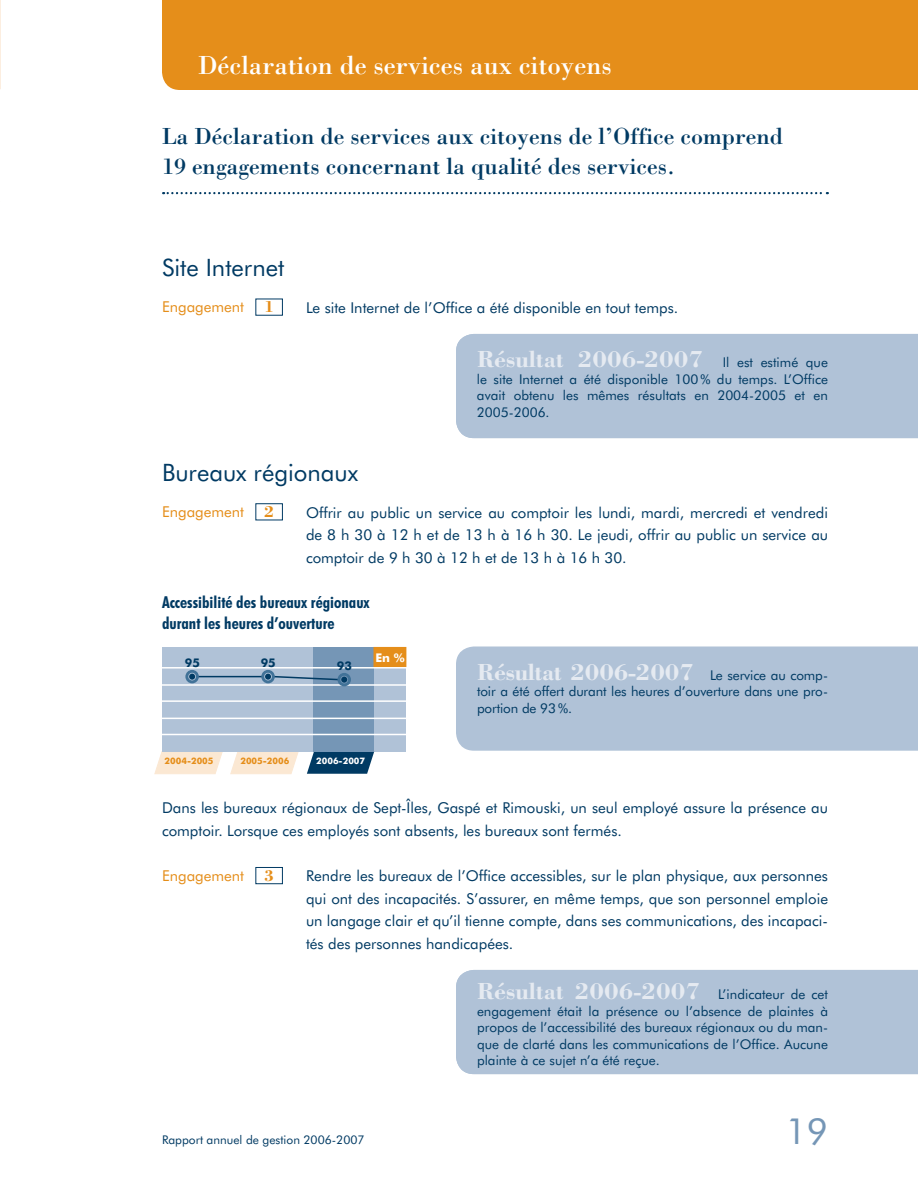
<style>
.page{position:relative;width:918px;height:1188px;background:#fff}
.page>*{position:absolute;margin:0;border:0;box-sizing:border-box;transform-origin:0 0}
.t1{font:36px "Futura BT";color:#7596b6}
.t2{font:27px "Bodoni";color:#fff}
.t3{font:700 24px "Bodoni";color:#e5eaf1}
.t4{font:24px/30px "Bodoni";color:#003a63}
.t5{font:24px "Futura BT";color:#003a63}
.t6{font:700 condensed 16.5px/21px "Futura BT";color:#003a63}
.t7{font:15px/22.5px "Futura BT";color:#003a63;text-align:justify}
.t8{font:15px "Futura BT";color:#e58e1a}
.t9{font:13.5px/16.5px "Futura BT";color:#003a63;text-align:justify}
.t10{font:12px "Futura BT";color:#003a63}
.t11{font:700 12px "Futura BT";color:#003a63}
.t12{font:700 12px "Futura BT";color:#fff}
.t13{font:700 9px "Futura BT";color:#e58e1a}
.t14{font:700 9px "Futura BT";color:#fff}
.s1{font-family:"Bodoni";font-weight:700;font-size:16.5px}
.s2{font-family:"Futura BT";font-weight:400;font-size:13.5px;color:#003a63}
</style>
<div class="page">
<svg style="left:163px;top:192px;width:665px;height:2px"></svg>
<div style="left:255px;top:503px;width:28px;height:17px;border:1px solid #003a63"></div>
<div style="left:255px;top:867px;width:28px;height:17px;border:1px solid #003a63"></div>
<div style="left:456px;top:334px;width:462px;height:104px;background:#b0c2d7"></div>
<div style="left:456px;top:970px;width:462px;height:104px;background:#b0c2d7"></div>
<div style="left:162px;top:0;width:756px;height:90px;background:#e58e1a"></div>
<svg style="left:154px;top:751px;width:69px;height:23px"></svg>
<svg style="left:230px;top:752px;width:69px;height:22px"></svg>
<div style="left:162px;top:647px;width:244px;height:105px;background:#b0c2d7"></div>
<svg style="left:307px;top:752px;width:67px;height:22px"></svg>
<div style="left:314px;top:647px;width:60px;height:105px;background:#7596b6"></div>
<div style="left:374px;top:647px;width:32px;height:20px;background:#e58e1a"></div>
<hr style="left:160px;top:734px;width:247px;height:1px;background:#fff">
<hr style="left:160px;top:718px;width:247px;height:1px;background:#fff">
<hr style="left:160px;top:700px;width:247px;height:2px;background:#fff">
<hr style="left:160px;top:684px;width:247px;height:2px;background:#fff">
<hr style="left:160px;top:667px;width:247px;height:2px;background:#fff">
<hr style="left:197px;top:676px;width:66px;height:1px;background:#003a63">
<svg style="left:185px;top:670px;width:14px;height:13px"></svg>
<svg style="left:261px;top:670px;width:90px;height:16px"></svg>
<svg style="left:0;top:0;width:1px;height:89px"></svg>
<div style="left:456px;top:647px;width:462px;height:104px;background:#b0c2d7"></div>
<h2 class="t2" style="left:198px;top:56px;width:415px">Déclaration de services aux citoyens</h2>
<h3 class="t4" style="left:162px;top:124px;width:623px">La Déclaration de services aux citoyens de l’Office comprend<br>19 engagements concernant la qualité des services.</h3>
<h3 class="t5" style="left:162px;top:257px;width:124px">Site Internet</h3>
<p class="t8" style="left:162px;top:300px;width:114px">Engagement <span class="s1">1</span></p>
<p class="t7" style="left:306px;top:297px;width:374px">Le site Internet de l’Office a été disponible en tout temps.</p>
<h3 class="t3" style="left:477px;top:351px;width:352px">Résultat 2006-2007 <span class="s2">Il est estimé que</span></h3>
<p class="t9" style="left:477px;top:372px;width:353px">le site Internet a été disponible 100 % du temps. L’Office avait obtenu les mêmes résultats en 2004-2005 et en 2005-2006.</p>
<h3 class="t5" style="left:162px;top:462px;width:198px">Bureaux régionaux</h3>
<p class="t8" style="left:162px;top:505px;width:114px">Engagement <span class="s1">2</span></p>
<p class="t7" style="left:306px;top:502px;width:524px">Offrir au public un service au comptoir les lundi, mardi, mercredi et vendredi de 8 h 30 à 12 h et de 13 h à 16 h 30. Le jeudi, offrir au public un service au comptoir de 9 h 30 à 12 h et de 13 h à 16 h 30.</p>
<p class="t6" style="left:162px;top:592px;width:209px">Accessibilité des bureaux régionaux durant les heures d’ouverture</p>
<p class="t11" style="left:185px;top:655px;width:16px">95</p>
<p class="t11" style="left:261px;top:655px;width:16px">95</p>
<p class="t12" style="left:375px;top:650px;width:31px">En %</p>
<p class="t11" style="left:337px;top:658px;width:16px">93</p>
<h3 class="t3" style="left:477px;top:663px;width:352px">Résultat 2006-2007 <span class="s2">Le service au comp-</span></h3>
<p class="t9" style="left:477px;top:684px;width:353px">toir a été offert durant les heures d’ouverture dans une pro&shy;portion de 93 %.</p>
<p class="t13" style="left:165px;top:755px;width:50px">2004-2005</p>
<p class="t13" style="left:240px;top:755px;width:50px">2005-2006</p>
<p class="t14" style="left:316px;top:755px;width:50px">2006-2007</p>
<p class="t7" style="left:162px;top:798px;width:667px">Dans les bureaux régionaux de Sept-Îles, Gaspé et Rimouski, un seul employé assure la présence au comptoir. Lorsque ces employés sont absents, les bureaux sont fermés.</p>
<p class="t8" style="left:162px;top:869px;width:114px">Engagement <span class="s1">3</span></p>
<p class="t7" style="left:306px;top:866px;width:524px">Rendre les bureaux de l’Office accessibles, sur le plan physique, aux personnes qui ont des incapacités. S’assurer, en même temps, que son personnel emploie un langage clair et qu’il tienne compte, dans ses communications, des incapaci&shy;tés des personnes handicapées.</p>
<p class="t10" style="left:162px;top:1134px;width:204px">Rapport annuel de gestion 2006-2007</p>
<h3 class="t3" style="left:477px;top:983px;width:352px">Résultat 2006-2007 <span class="s2">L’indicateur de cet</span></h3>
<p class="t9" style="left:477px;top:1004px;width:353px">engagement était la présence ou l’absence de plaintes à propos de l’accessibilité des bureaux régionaux ou du man&shy;que de clarté dans les communications de l’Office. Aucune plainte à ce sujet n’a été reçue.</p>
<h1 class="t1" style="left:786px;top:1115px;width:44px">19</h1>
</div>
